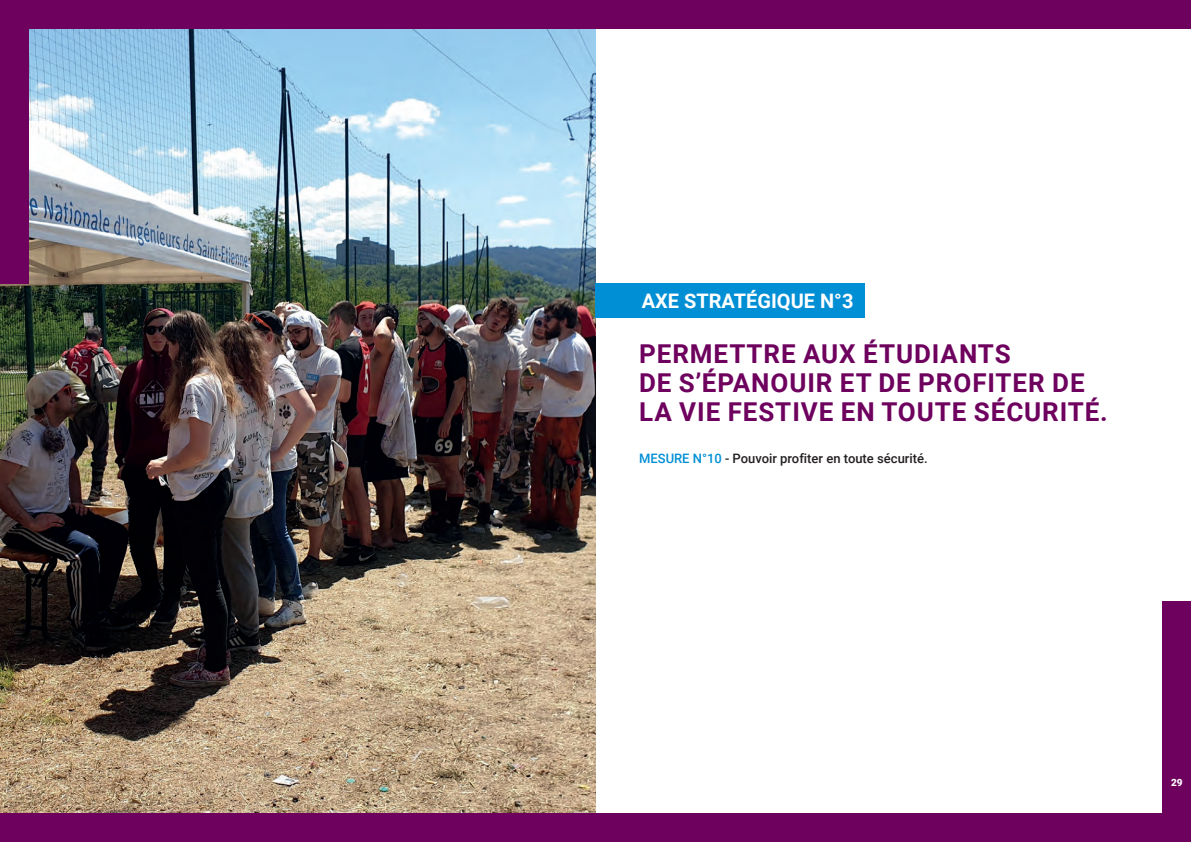
<style>
.page{position:relative;width:1191px;height:842px;background:#fff}
.page>*{position:absolute;margin:0;border:0;box-sizing:border-box;transform-origin:0 0}
.t1{font:700 26px/29px "Roboto";letter-spacing:.035em;color:#6e015e}
.t2{font:700 20px "Roboto";color:#fff}
.t3{font:500 13px "Roboto";color:#231f20}
.t4{font:900 10px "Roboto";color:#fff}
.s1{color:#008fd5}
</style>
<div class="page">
<div style="left:1162px;top:601px;width:29px;height:241px;background:#6e015e"></div>
<img style="left:0;top:28px;width:595px;height:786px">
<div style="left:0;top:0;width:28px;height:283px;background:#6e015e"></div>
<div style="left:0;top:0;width:1191px;height:28px;background:#6e015e"></div>
<div style="left:0;top:814px;width:1191px;height:28px;background:#6e015e"></div>
<div style="left:595px;top:283px;width:270px;height:34px;background:#008fd5"></div>
<p class="t2" style="left:641px;top:287px;width:213px">AXE STRATÉGIQUE N°3</p>
<p class="t1" style="left:639px;top:338px;width:470px">PERMETTRE AUX ÉTUDIANTS<br>DE S’ÉPANOUIR ET DE PROFITER DE<br>LA VIE FESTIVE EN TOUTE SÉCURITÉ.</p>
<p class="t3" style="left:639px;top:449px;width:290px"><span class="s1">MESURE N°10</span> - Pouvoir profiter en toute sécurité.</p>
<p class="t4" style="left:1171px;top:775px;width:13px">29</p>
</div>
